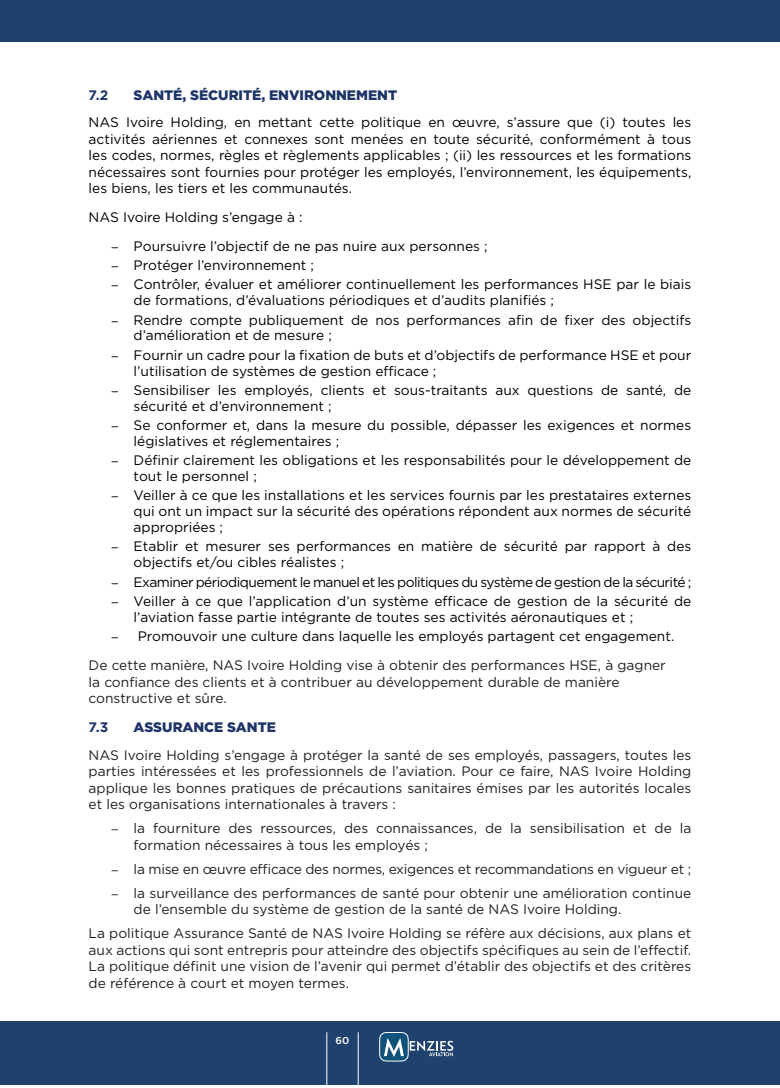
<style>
.page{position:relative;width:780px;height:1088px;background:#fff}
.page>*{position:absolute;margin:0;border:0;box-sizing:border-box;transform-origin:0 0}
.t1{font:13.75px/15.8px "Gotham";color:#000}
.Body_Text{font:13.75px/16.5px "Gotham";color:#231f20}
.t2{font:13.75px "Gotham";letter-spacing:-.04em;color:#000}
.Body_Text-2{font:13.75px "Gotham";letter-spacing:-.02em;color:#231f20}
.t3{font:900 13.75px "Gotham";color:#1f3567}
.t4{font:700 13.75px "Gotham";color:#1f3567}
.t5{font:500 10px "Gotham";color:#fff}
</style>
<div class="page">
<div style="left:0;top:1px;width:761px;height:1084px;background:#1e426d"></div>
<div style="left:751px;top:1px;width:29px;height:1084px;background:#1e426d"></div>
<div style="left:0;top:43px;width:763px;height:977px;background:#fff"></div>
<div style="left:763px;top:43px;width:17px;height:977px;background:#fff"></div>
<svg style="left:326px;top:1032px;width:32px;height:53px"></svg>
<svg style="left:379px;top:1032px;width:74px;height:29px"></svg>
<p class="t4" style="left:89px;top:86px;width:21px">7.2</p>
<p class="t3" style="left:134px;top:85px;width:265px">SANTÉ, SÉCURITÉ, ENVIRONNEMENT</p>
<p class="t1" style="left:89px;top:114px;width:604px;line-height:16.5px;text-align:justify">NAS Ivoire Holding, en mettant cette politique en œuvre, s’assure que (i) toutes les activités aériennes et connexes sont menées en toute sécurité, conformément à tous les codes, normes, règles et règlements applicables ; (ii) les ressources et les formations nécessaires sont fournies pour protéger les employés, l’environnement, les équipements, les biens, les tiers et les communautés.</p>
<p class="t1" style="left:89px;top:209px;width:215px">NAS Ivoire Holding s’engage à :</p>
<p class="t1" style="left:134px;top:238px;width:355px">Poursuivre l’objectif de ne pas nuire aux personnes ;</p>
<p class="t1" style="left:134px;top:257px;width:182px">Protéger l’environnement ;</p>
<p class="t1" style="left:134px;top:276px;width:559px">Contrôler, évaluer et améliorer continuellement les performances HSE par le biais de formations, d’évaluations périodiques et d’audits planifiés ;</p>
<p class="t1" style="left:134px;top:311px;width:559px">Rendre compte publiquement de nos performances afin de fixer des objectifs d’amélioration et de mesure ;</p>
<p class="t1" style="left:134px;top:347px;width:559px">Fournir un cadre pour la fixation de buts et d’objectifs de performance HSE et pour l’utilisation de systèmes de gestion efficace ;</p>
<p class="t1" style="left:134px;top:382px;width:559px">Sensibiliser les employés, clients et sous-traitants aux questions de santé, de sécurité et d’environnement ;</p>
<p class="t1" style="left:134px;top:417px;width:559px">Se conformer et, dans la mesure du possible, dépasser les exigences et normes législatives et réglementaires ;</p>
<p class="t1" style="left:134px;top:452px;width:559px">Définir clairement les obligations et les responsabilités pour le développement de tout le personnel ;</p>
<p class="t1" style="left:134px;top:487px;width:559px;text-align:justify">Veiller à ce que les installations et les services fournis par les prestataires externes qui ont un impact sur la sécurité des opérations répondent aux normes de sécurité appropriées ;</p>
<p class="t1" style="left:134px;top:538px;width:559px">Etablir et mesurer ses performances en matière de sécurité par rapport à des objectifs et/ou cibles réalistes ;</p>
<p class="t2" style="left:134px;top:573px;width:559px">Examiner périodiquement le manuel et les politiques du système de gestion de la sécurité ;</p>
<p class="t1" style="left:134px;top:593px;width:559px">Veiller à ce que l’application d’un système efficace de gestion de la sécurité de l’aviation fasse partie intégrante de toutes ses activités aéronautiques et ;</p>
<p class="t1" style="left:138px;top:628px;width:538px">Promouvoir une culture dans laquelle les employés partagent cet engagement.</p>
<p class="Body_Text" style="left:89px;top:657px;width:578px">De cette manière, NAS Ivoire Holding vise à obtenir des performances HSE, à gagner la confiance des clients et à contribuer au développement durable de manière constructive et sûre.</p>
<p class="t4" style="left:89px;top:718px;width:21px">7.3</p>
<p class="t3" style="left:134px;top:718px;width:144px">ASSURANCE SANTE</p>
<p class="Body_Text" style="left:89px;top:746px;width:604px;text-align:justify">NAS Ivoire Holding s’engage à protéger la santé de ses employés, passagers, toutes les parties intéressées et les professionnels de l’aviation. Pour ce faire, NAS Ivoire Holding applique les bonnes pratiques de précautions sanitaires émises par les autorités locales et les organisations internationales à travers :</p>
<p class="Body_Text" style="left:134px;top:820px;width:559px">la fourniture des ressources, des connaissances, de la sensibilisation et de la formation nécessaires à tous les employés ;</p>
<p class="Body_Text-2" style="left:134px;top:860px;width:559px">la mise en œuvre efficace des normes, exigences et recommandations en vigueur et ;</p>
<p class="Body_Text" style="left:134px;top:884px;width:559px">la surveillance des performances de santé pour obtenir une amélioration continue de l’ensemble du système de gestion de la santé de NAS Ivoire Holding.</p>
<p class="Body_Text" style="left:89px;top:925px;width:604px;text-align:justify">La politique Assurance Santé de NAS Ivoire Holding se réfère aux décisions, aux plans et aux actions qui sont entrepris pour atteindre des objectifs spécifiques au sein de l’effectif.<br>La politique définit une vision de l’avenir qui permet d’établir des objectifs et des critères de référence à court et moyen termes.</p>
<p class="t5" style="left:335px;top:1033px;width:15px">60</p>
</div>
